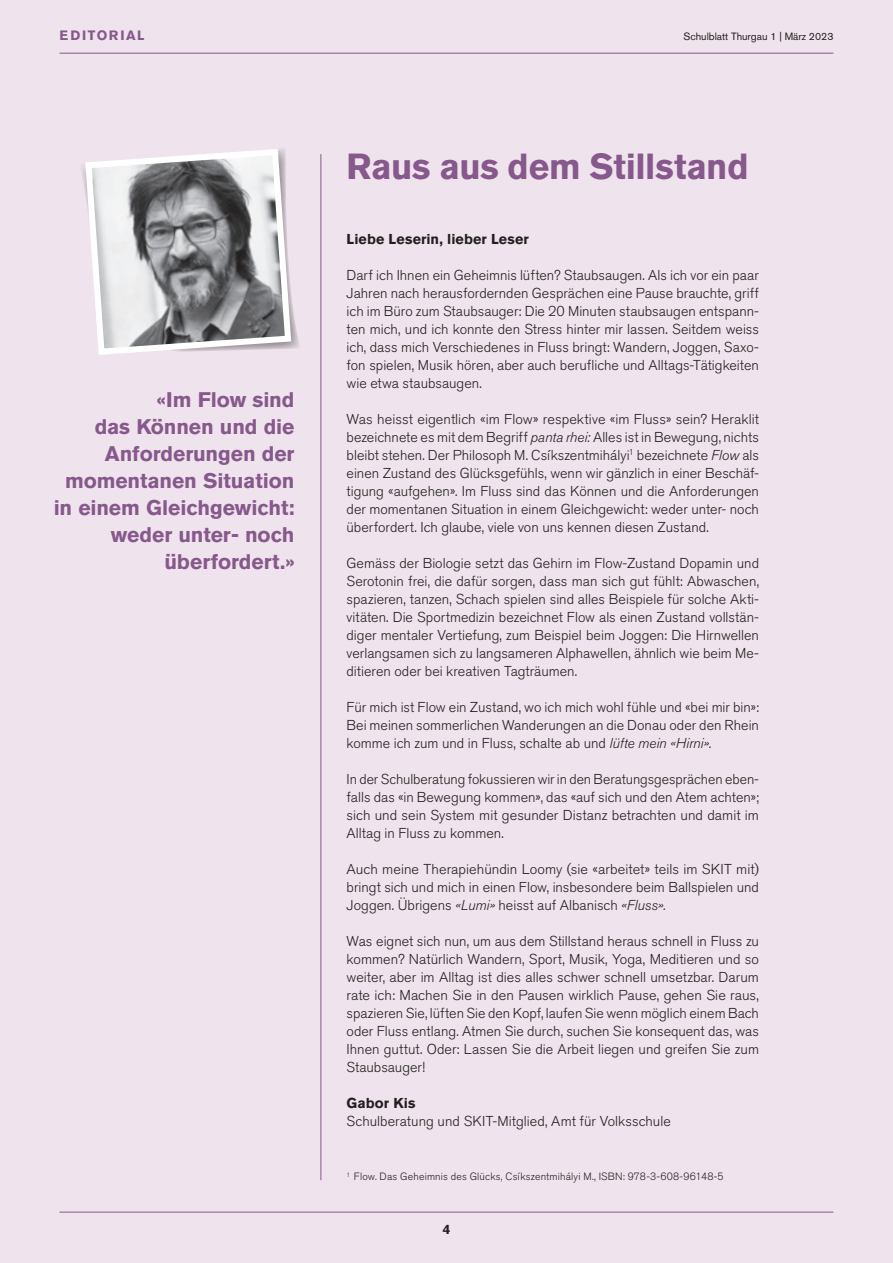
<style>
.page{position:relative;width:893px;height:1263px;background:#efe4ed}
.page>*{position:absolute;margin:0;border:0;box-sizing:border-box;transform-origin:0 0}
.t1{font:700 36px "Akzidenz Grotesk Pro";letter-spacing:-.005em;color:#87588c}
.t2{font:700 21px/27px "Akzidenz Grotesk Pro";letter-spacing:-.005em;color:#87588c;text-align:right}
.t3{font:300 14.25px/18px "Akzidenz Grotesk Pro";color:#231f20;text-align:justify}
.t4{font:700 14.25px "Akzidenz Grotesk Pro";letter-spacing:.01em;color:#231f20}
.t5{font:700 13.5px "Akzidenz Grotesk Pro";letter-spacing:.11em;color:#87588c}
.t6{font:700 13.5px "Akzidenz Grotesk Pro";color:#231f20}
.t7{font:300 10.5px "Akzidenz Grotesk Pro";letter-spacing:.015em;color:#231f20}
.t8{font:10.5px "Akzidenz Grotesk Pro";color:#231f20}
.s1{font-style:italic}
</style>
<div class="page">
<hr style="left:60px;top:1212px;width:773px;height:1px;background:#87588c">
<hr style="left:60px;top:53px;width:773px;height:1px;background:#87588c">
<hr style="left:321px;top:154px;width:1px;height:1026px;background:#87588c">
<svg style="left:82px;top:149px;width:217px;height:206px"></svg>
<p class="t5" style="left:60px;top:26px;width:87px">EDITORIAL</p>
<p class="t8" style="left:683px;top:29px;width:151px">Schulblatt Thurgau 1 | März 2023</p>
<h2 class="t2" style="left:54px;top:386px;width:242px">«Im Flow sind<br>das Können und die<br>Anforderungen der momentanen Situation in einem Gleichgewicht: weder unter- noch überfordert.»</h2>
<h1 class="t1" style="left:347px;top:143px;width:404px">Raus aus dem Stillstand</h1>
<p class="t4" style="left:347px;top:230px;width:184px">Liebe Leserin, lieber Leser</p>
<p class="t3" style="left:347px;top:266px;width:414px">Darf ich Ihnen ein Geheimnis lüften? Staubsaugen. Als ich vor ein paar Jahren nach herausfordernden Gesprächen eine Pause brauchte, griff ich im Büro zum Staubsauger: Die 20 Minuten staubsaugen entspann&shy;ten mich, und ich konnte den Stress hinter mir lassen. Seitdem weiss ich, dass mich Verschiedenes in Fluss bringt: Wandern, Joggen, Saxo&shy;fon spielen, Musik hören, aber auch berufliche und Alltags-Tätigkeiten wie etwa staubsaugen.</p>
<p class="t3" style="left:347px;top:410px;width:414px">Was heisst eigentlich «im Flow» respektive «im Fluss» sein? Heraklit bezeichnete es mit dem Begriff <span class="s1">panta rhei:</span> Alles ist in Bewegung, nichts bleibt stehen. Der Philosoph M. Csíkszentmihályi<sup>1</sup> bezeichnete <span class="s1">Flow</span> als einen Zustand des Glücksgefühls, wenn wir gänzlich in einer Beschäf&shy;tigung «aufgehen». Im Fluss sind das Können und die Anforderungen der momentanen Situation in einem Gleichgewicht: weder unter- noch überfordert. Ich glaube, viele von uns kennen diesen Zustand.</p>
<p class="t3" style="left:347px;top:554px;width:414px">Gemäss der Biologie setzt das Gehirn im Flow-Zustand Dopamin und Serotonin frei, die dafür sorgen, dass man sich gut fühlt: Abwaschen, spazieren, tanzen, Schach spielen sind alles Beispiele für solche Akti&shy;vitäten. Die Sportmedizin bezeichnet Flow als einen Zustand vollstän&shy;diger mentaler Vertiefung, zum Beispiel beim Joggen: Die Hirnwellen verlangsamen sich zu langsameren Alphawellen, ähnlich wie beim Me&shy;ditieren oder bei kreativen Tagträumen.</p>
<p class="t3" style="left:347px;top:698px;width:414px">Für mich ist Flow ein Zustand, wo ich mich wohl fühle und «bei mir bin»:<br>Bei meinen sommerlichen Wanderungen an die Donau oder den Rhein komme ich zum und in Fluss, schalte ab und <span class="s1">lüfte mein «Hirni».</span></p>
<p class="t3" style="left:347px;top:770px;width:414px">In der Schulberatung fokussieren wir in den Beratungsgesprächen eben&shy;falls das «in Bewegung kommen», das «auf sich und den Atem achten»; sich und sein System mit gesunder Distanz betrachten und damit im Alltag in Fluss zu kommen.</p>
<p class="t3" style="left:347px;top:860px;width:414px">Auch meine Therapiehündin Loomy (sie «arbeitet» teils im SKIT mit) bringt sich und mich in einen Flow, insbesondere beim Ballspielen und Joggen. Übrigens <span class="s1">«Lumi»</span> heisst auf Albanisch <span class="s1">«Fluss».</span></p>
<p class="t3" style="left:347px;top:932px;width:414px">Was eignet sich nun, um aus dem Stillstand heraus schnell in Fluss zu kommen? Natürlich Wandern, Sport, Musik, Yoga, Meditieren und so weiter, aber im Alltag ist dies alles schwer schnell umsetzbar. Darum rate ich: Machen Sie in den Pausen wirklich Pause, gehen Sie raus, spazieren Sie, lüften Sie den Kopf, laufen Sie wenn möglich einem Bach oder Fluss entlang. Atmen Sie durch, suchen Sie konsequent das, was Ihnen guttut. Oder: Lassen Sie die Arbeit liegen und greifen Sie zum Staubsauger!</p>
<p class="t4" style="left:347px;top:1094px;width:70px">Gabor Kis</p>
<p class="t3" style="left:347px;top:1112px;width:326px">Schulberatung und SKIT-Mitglied, Amt für Volksschule</p>
<p class="t7" style="left:347px;top:1170px;width:379px"><sup>1</sup> Flow. Das Geheimnis des Glücks, Csíkszentmihályi M., ISBN: 978-3-608-96148-5</p>
<p class="t6" style="left:443px;top:1221px;width:9px">4</p>
</div>
